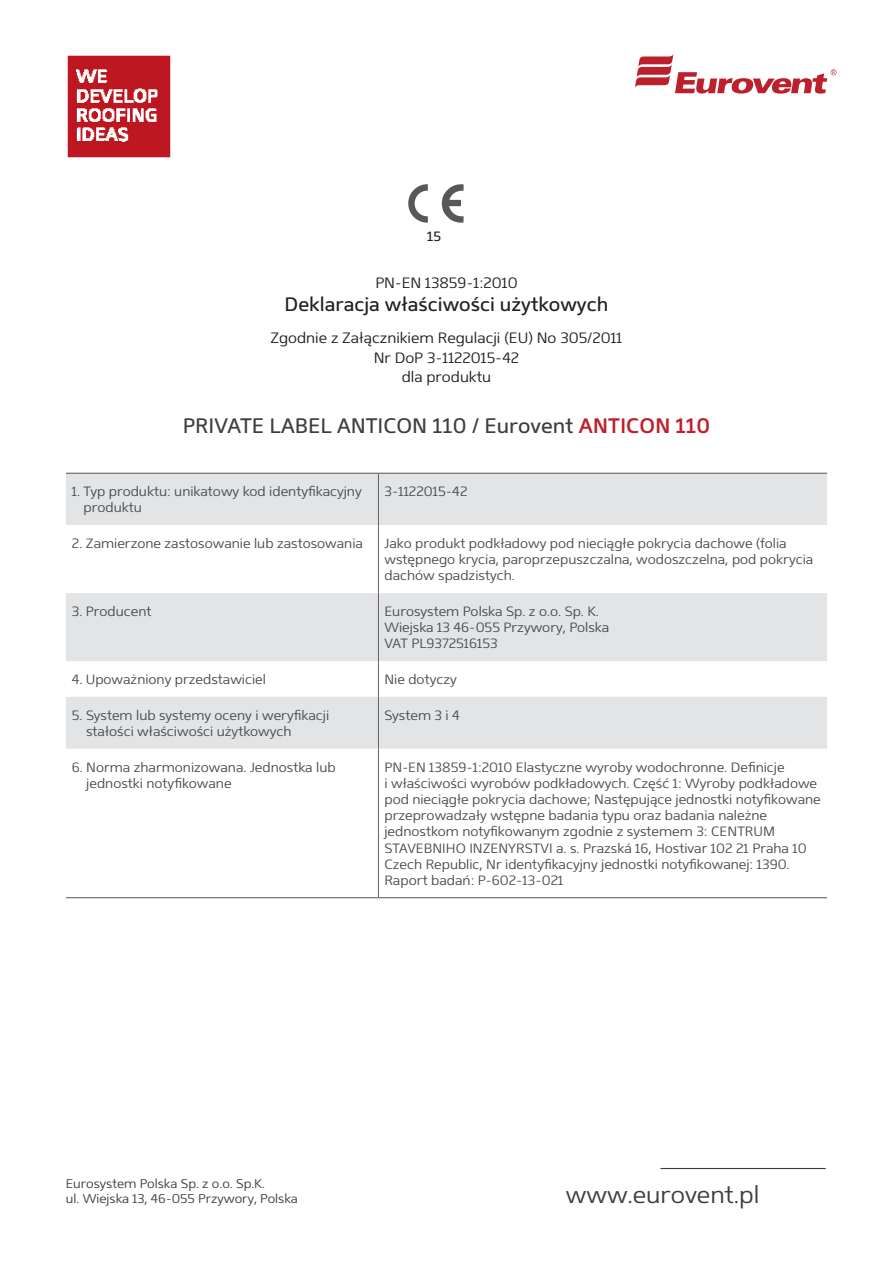
<style>
.page{position:relative;width:893px;height:1263px;background:#fff}
.page>*{position:absolute;margin:0;border:0;box-sizing:border-box;transform-origin:0 0}
.t1{font:300 24px "Mentone";color:#3e3e3f}
.Tytul3{font:21px "Mentone";color:#3e3e3f}
.Tytul1{font:19.5px "Mentone";color:#231f20}
.Tytul2{font:300 15px "Mentone";color:#231f20}
.tabela{font:300 13.5px/16.2px "Mentone";color:#4b4c4d}
.t2{font:13.5px "Mentone";color:#231f20}
.t3{font:300 12.75px/15.3px "Mentone";color:#3e3e3f}
.s1{font-weight:600;color:#be1f2c}
</style>
<div class="page">
<svg style="left:635px;top:54px;width:201px;height:40px"></svg>
<hr style="left:660px;top:1168px;width:166px;height:1px;background:#3e3e3f">
<img style="left:67px;top:55px;width:104px;height:103px">
<svg style="left:408px;top:184px;width:56px;height:39px"></svg>
<svg style="left:66px;top:474px;width:761px;height:275px;fill:#e3e4e6"></svg>
<hr style="left:378px;top:474px;width:1px;height:51px;background:#636366">
<hr style="left:378px;top:525px;width:1px;height:68px;background:#636366">
<hr style="left:378px;top:593px;width:1px;height:68px;background:#636366">
<hr style="left:378px;top:661px;width:1px;height:36px;background:#636366">
<hr style="left:378px;top:697px;width:1px;height:52px;background:#636366">
<hr style="left:378px;top:749px;width:1px;height:148px;background:#636366">
<hr style="left:66px;top:473px;width:312px;height:1px;background:#636366">
<hr style="left:378px;top:473px;width:449px;height:1px;background:#636366">
<hr style="left:66px;top:897px;width:312px;height:1px;background:#636366">
<hr style="left:378px;top:897px;width:449px;height:1px;background:#636366">
<p class="t2" style="left:427px;top:228px;width:16px">15</p>
<p class="Tytul2" style="left:375px;top:273px;width:144px">PN-EN 13859-1:2010</p>
<p class="Tytul1" style="left:285px;top:293px;width:325px">Deklaracja właściwości użytkowych</p>
<p class="Tytul2" style="left:271px;top:329px;width:353px">Zgodnie z Załącznikiem Regulacji (EU) No 305/2011</p>
<p class="Tytul2" style="left:374px;top:349px;width:147px">Nr DoP 3-1122015-42</p>
<p class="Tytul2" style="left:402px;top:368px;width:91px">dla produktu</p>
<p class="Tytul3" style="left:183px;top:413px;width:529px">PRIVATE LABEL ANTICON 110 / Eurovent <span class="s1">ANTICON 110</span></p>
<p class="tabela" style="left:84px;top:483px;width:280px;text-indent:-12px">1. Typ produktu: unikatowy kod identyfikacyjny produktu</p>
<p class="tabela" style="left:384px;top:483px;width:85px">3-1122015-42</p>
<p class="tabela" style="left:72px;top:535px;width:293px">2. Zamierzone zastosowanie lub zastosowania</p>
<p class="tabela" style="left:384px;top:535px;width:430px">Jako produkt podkładowy pod nieciągłe pokrycia dachowe (folia wstępnego krycia, paroprzepuszczalna, wodoszczelna, pod pokrycia dachów spadzistych.</p>
<p class="tabela" style="left:72px;top:603px;width:81px">3. Producent</p>
<p class="tabela" style="left:384px;top:603px;width:216px">Eurosystem Polska Sp. z o.o. Sp. K.</p>
<p class="tabela" style="left:384px;top:619px;width:226px">Wiejska 13 46-055 Przywory, Polska</p>
<p class="tabela" style="left:384px;top:635px;width:115px">VAT PL9372516153</p>
<p class="tabela" style="left:72px;top:671px;width:196px">4. Upoważniony przedstawiciel</p>
<p class="tabela" style="left:384px;top:671px;width:74px">Nie dotyczy</p>
<p class="tabela" style="left:86px;top:707px;width:245px;text-indent:-14px">5. System lub systemy oceny i weryfikacji stałości właściwości użytkowych</p>
<p class="tabela" style="left:384px;top:707px;width:77px">System 3 i 4</p>
<p class="tabela" style="left:86px;top:759px;width:251px;text-indent:-14px">6. Norma zharmonizowana. Jednostka lub jednostki notyfikowane</p>
<p class="tabela" style="left:384px;top:759px;width:438px">PN-EN 13859-1:2010 Elastyczne wyroby wodochronne. Definicje<br>i właściwości wyrobów podkładowych. Część 1: Wyroby podkładowe pod nieciągłe pokrycia dachowe; Następujące jednostki notyfikowane przeprowadzały wstępne badania typu oraz badania należne jednostkom notyfikowanym zgodnie z systemem 3: CENTRUM STAVEBNIHO INZENYRSTVI a. s. Prazská 16, Hostivar 102 21 Praha 10</p>
<p class="tabela" style="left:384px;top:856px;width:406px">Czech Republic, Nr identyfikacyjny jednostki notyfikowanej: 1390.<br>Raport badań: P-602-13-021</p>
<p class="t3" style="left:66px;top:1176px;width:233px">Eurosystem Polska Sp. z o.o. Sp.K.<br>ul. Wiejska 13, 46-055 Przywory, Polska</p>
<h1 class="t1" style="left:566px;top:1181px;width:195px">www.eurovent.pl</h1>
</div>
